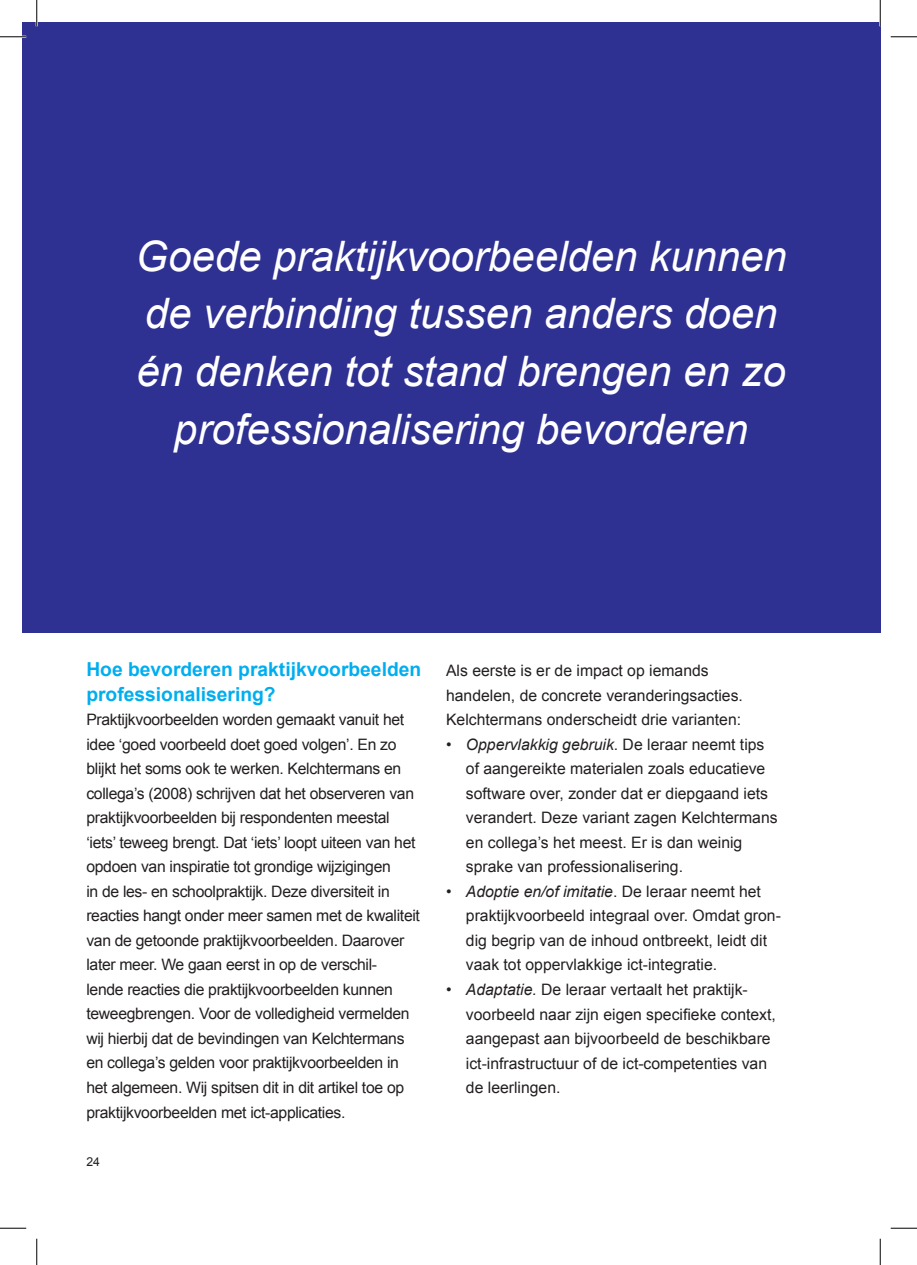
<style>
.page{position:relative;width:917px;height:1265px;background:#fff}
.page>*{position:absolute;margin:0;border:0;box-sizing:border-box;transform-origin:0 0}
.t1{font:italic 42px/57.8px "Arial";color:#fff;text-align:center}
.t2{font:700 19.25px/24.5px "Arial";color:#00aeef}
.t3{font:15.75px/24.5px "Arial";letter-spacing:-.02em;color:#231f20}
.t4{font:15.75px/24.5px "Arial";color:#231f20}
.t5{font:12.25px "Arial";color:#231f20}
.s1{font-style:italic}
</style>
<div class="page">
<div style="left:22px;top:22px;width:858px;height:610px;background:#2e3092"></div>
<hr style="left:0;top:36px;width:26px;height:2px;background:#fff">
<hr style="left:36px;top:0;width:2px;height:26px;background:#fff">
<hr style="left:879px;top:0;width:2px;height:26px;background:#fff">
<svg style="left:0;top:36px;width:26px;height:1px"></svg>
<svg style="left:891px;top:36px;width:26px;height:1px"></svg>
<svg style="left:0;top:1227px;width:26px;height:1px"></svg>
<svg style="left:891px;top:1227px;width:26px;height:1px"></svg>
<svg style="left:36px;top:0;width:1px;height:26px"></svg>
<svg style="left:36px;top:1238px;width:1px;height:26px"></svg>
<svg style="left:880px;top:0;width:1px;height:26px"></svg>
<svg style="left:880px;top:1238px;width:1px;height:26px"></svg>
<h1 class="t1" style="left:135px;top:227px;width:653px">Goede praktijkvoorbeelden kunnen de verbinding tussen anders doen én denken tot stand brengen en zo professionalisering bevorderen</h1>
<p class="t2" style="left:86px;top:657px;width:336px">Hoe bevorderen praktijkvoorbeelden professionalisering?</p>
<p class="t3" style="left:86px;top:707px;width:335px">Praktijkvoorbeelden worden gemaakt vanuit het idee ‘goed voorbeeld doet goed volgen’. En zo blijkt het soms ook te werken. Kelchtermans en collega’s (2008) schrijven dat het observeren van praktijkvoorbeelden bij respondenten meestal ‘iets’ teweeg brengt. Dat ‘iets’ loopt uiteen van het opdoen van inspiratie tot grondige wijzigingen<br>in de les- en schoolpraktijk. Deze diversiteit in reacties hangt onder meer samen met de kwaliteit van de getoonde praktijkvoorbeelden. Daarover later meer. We gaan eerst in op de verschil-<br>lende reacties die praktijkvoorbeelden kunnen teweegbrengen. Voor de volledigheid vermelden wij hierbij dat de bevindingen van Kelchtermans en collega’s gelden voor praktijkvoorbeelden in het algemeen. Wij spitsen dit in dit artikel toe op praktijkvoorbeelden met ict-applicaties.</p>
<p class="t5" style="left:86px;top:1153px;width:15px">24</p>
<p class="t4" style="left:446px;top:658px;width:298px">Als eerste is er de impact op iemands handelen, de concrete veranderingsacties.<br>Kelchtermans onderscheidt drie varianten:</p>
<p class="t4" style="left:466px;top:732px;width:313px;text-indent:-20px">• <span class="s1">Oppervlakkig gebruik</span>. De leraar neemt tips of aangereikte materialen zoals educatieve software over, zonder dat er diepgaand iets verandert. Deze variant zagen Kelchtermans en collega’s het meest. Er is dan weinig sprake van professionalisering.</p>
<p class="t4" style="left:466px;top:879px;width:316px;text-indent:-20px">• <span class="s1">Adoptie en/of imitatie</span>. De leraar neemt het praktijkvoorbeeld integraal over. Omdat gron&shy;dig begrip van de inhoud ontbreekt, leidt dit vaak tot oppervlakkige ict-integratie.</p>
<p class="t4" style="left:466px;top:977px;width:311px;text-indent:-20px">• <span class="s1">Adaptatie.</span> De leraar vertaalt het praktijk&shy;voorbeeld naar zijn eigen specifieke context, aangepast aan bijvoorbeeld de beschikbare ict-infrastructuur of de ict-competenties van de leerlingen.</p>
</div>
